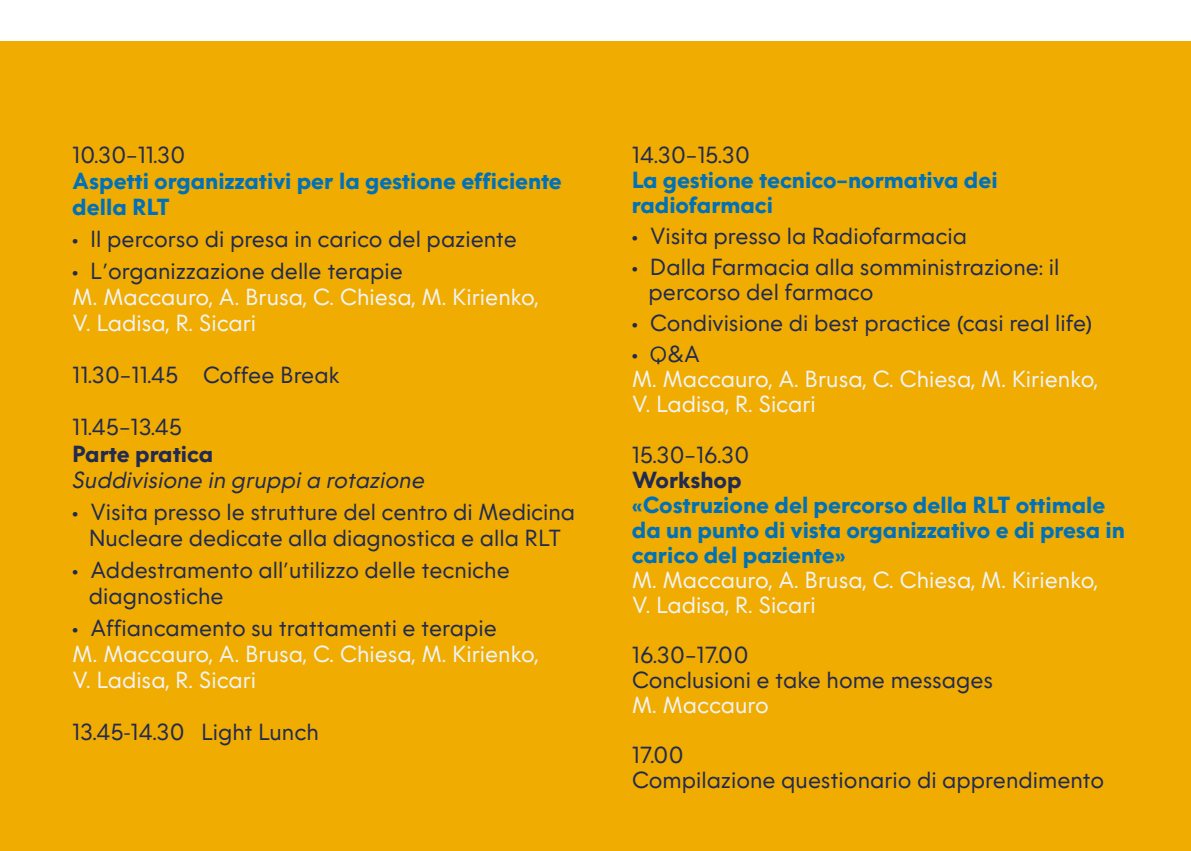
<style>
.page{position:relative;width:1191px;height:851px;background:#fff}
.page>*{position:absolute;margin:0;border:0;box-sizing:border-box;transform-origin:0 0}
.t1{font:22px/25px "Digital Sans Trial";color:#212a52}
.t2{font:700 22px/25px "Digital Sans Trial";color:#0071b8}
.t3{font:22px/26px "Digital Sans Trial";color:#f1f4f7}
.t4{font:italic 22px "Digital Sans Trial";color:#212a52}
.t5{font:700 22px/26px "Digital Sans Trial";letter-spacing:-.005em;color:#212a52}
.s1{font-weight:400;color:#212a52}
.s2{font-family:"Albert Sans";font-weight:400;color:#212a52}
.s3{font-family:"Myriad Pro"}
.s4{font-family:"Myriad Pro";color:#212a52}
.s5{color:#212a52}
.s6{font-family:"Albert Sans";color:#212a52}
.s7{font-family:"Albert Sans"}
.s8{font-weight:400}
.s9{font-family:"Albert Sans";font-weight:400}
.s10{font-weight:400;color:#f1f4f7}
</style>
<div class="page">
<div style="left:0;top:41px;width:1191px;height:809px;background:#f0ac00"></div>
<p class="t2" style="left:72px;top:144px;width:491px;line-height:26px"><span class="s1">10.30</span><span class="s2">-</span><span class="s1">11.30<br></span>Aspetti organizzativi per la gestione efficiente della RLT</p>
<p class="t1" style="left:72px;top:229px;width:446px"><span class="s3">•</span> Il percorso di presa in carico del paziente</p>
<p class="t3" style="left:72px;top:260px;width:468px"><span class="s4">•</span> <span class="s5">L</span><span class="s6">’</span><span class="s5">organizzazione delle terapie<br></span>M. Maccauro, A. Brusa, C. Chiesa, M. Kirienko,<br>V. Ladisa, R. Sicari</p>
<p class="t1" style="left:72px;top:365px;width:269px">11.30<span class="s7">-</span>11.45 Coffee Break</p>
<p class="t5" style="left:72px;top:416px;width:142px"><span class="s8">11.45</span><span class="s9">-</span><span class="s8">13.45<br></span>Parte pratica</p>
<p class="t4" style="left:72px;top:470px;width:354px">Suddivisione in gruppi a rotazione</p>
<p class="t1" style="left:72px;top:500px;width:504px;line-height:26px;text-align:center"><span class="s3">•</span> Visita presso le strutture del centro di Medicina<br>Nucleare dedicate alla diagnostica e alla RLT</p>
<p class="t1" style="left:89px;top:558px;width:423px;line-height:26px;text-indent:-16px"><span class="s3">•</span> Addestramento all<span class="s7">’</span>utilizzo delle tecniche diagnostiche</p>
<p class="t3" style="left:72px;top:616px;width:468px"><span class="s4">•</span> <span class="s5">Affiancamento su trattamenti e terapie<br></span>M. Maccauro, A. Brusa, C. Chiesa, M. Kirienko,<br>V. Ladisa, R. Sicari</p>
<p class="t1" style="left:72px;top:721px;width:248px">13.45<span class="s3">-</span>14.30 Light Lunch</p>
<p class="t2" style="left:632px;top:145px;width:367px"><span class="s1">14.30</span><span class="s2">-</span><span class="s1">15.30<br></span>La gestione tecnico<span class="s7">-</span>normativa dei radiofarmaci</p>
<p class="t1" style="left:632px;top:226px;width:337px"><span class="s3">•</span> Visita presso la Radiofarmacia</p>
<p class="t1" style="left:648px;top:257px;width:412px;text-indent:-16px"><span class="s3">•</span> Dalla Farmacia alla somministrazione: il percorso del farmaco</p>
<p class="t1" style="left:632px;top:313px;width:462px"><span class="s3">•</span> Condivisione di best practice (casi real life)</p>
<p class="t3" style="left:632px;top:344px;width:468px;line-height:25px"><span class="s4">•</span> <span class="s6">Q</span><span class="s5">&amp;A<br></span>M. Maccauro, A. Brusa, C. Chiesa, M. Kirienko,<br>V. Ladisa, R. Sicari</p>
<p class="t2" style="left:632px;top:444px;width:494px"><span class="s1">15.30</span><span class="s2">-</span><span class="s1">16.30<br></span><span class="s5">Workshop<br></span><span class="s7">«</span>Costruzione del percorso della RLT ottimale da un punto di vista organizzativo e di presa in carico del paziente<span class="s7">»<br></span><span class="s10">M. Maccauro, A. Brusa, C. Chiesa, M. Kirienko,<br>V. Ladisa, R. Sicari</span></p>
<p class="t1" style="left:632px;top:644px;width:363px">16.30<span class="s7">-</span>17.00<br>Conclusioni e take home messages</p>
<p class="t3" style="left:632px;top:693px;width:138px">M. Maccauro</p>
<p class="t1" style="left:632px;top:744px;width:474px">17.00<br>Compilazione questionario di apprendimento</p>
</div>
